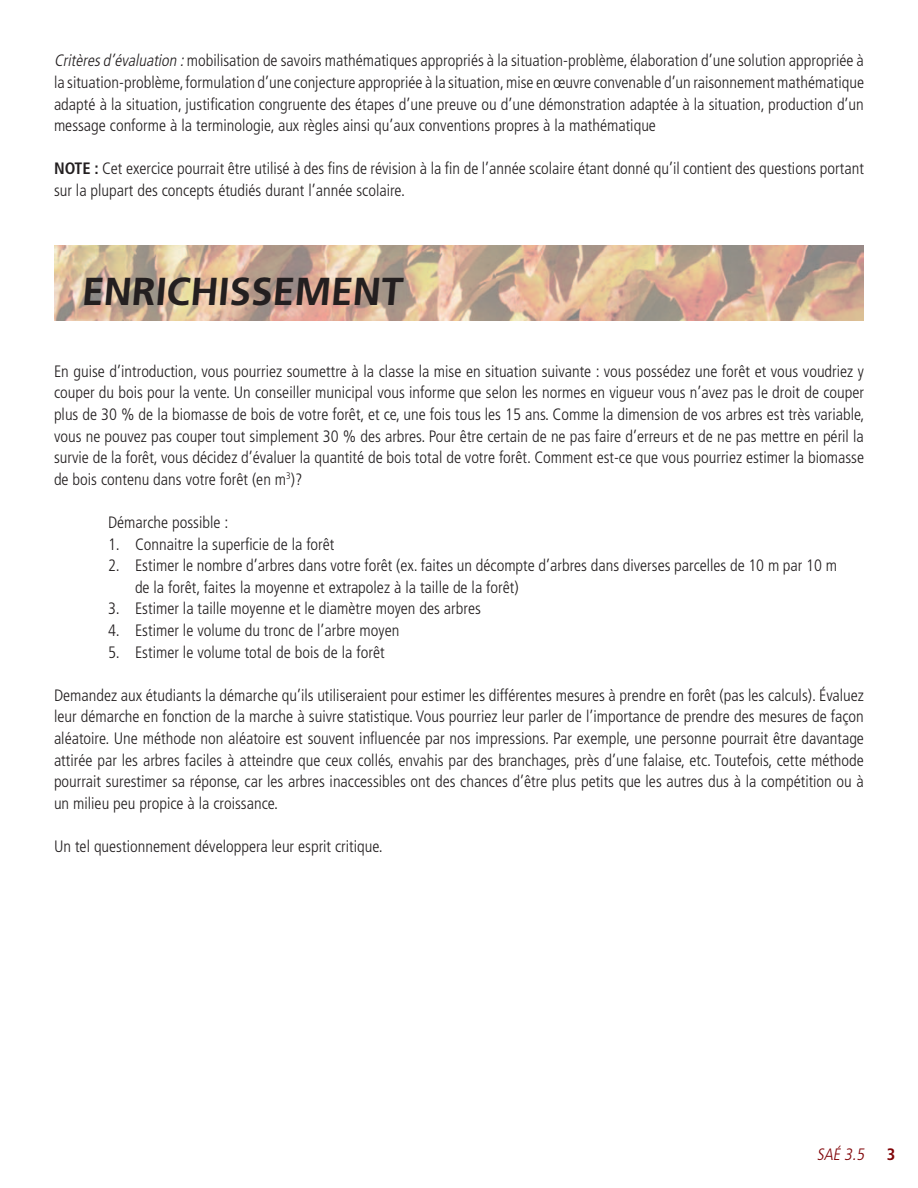
<style>
.page{position:relative;width:918px;height:1188px;background:#fff}
.page>*{position:absolute;margin:0;border:0;box-sizing:border-box;transform-origin:0 0}
.t1{font:700 39px "Frutiger";color:#231f20}
.t2{font:300 condensed 16.5px/21.6px "Frutiger";color:#231f20;text-align:justify}
.t3{font:italic 300 condensed 16.5px "Frutiger";color:#800407}
.t4{font:700 condensed 16.5px "Frutiger";color:#231f20}
.s1{font-style:italic}
.s2{font-weight:700}
.s3{font-weight:700;font-style:normal}
</style>
<div class="page">
<img style="left:54px;top:246px;width:810px;height:75px">
<p class="t2" style="left:54px;top:50px;width:812px"><span class="s1">Critèresd’évaluation:</span>mobilisation de savoirs mathématiques appropriés à la situation-problème, élaboration d’une solution appropriée à la situation-problème, formulation d’une conjecture appropriée à la situation, mise en œuvre convenable d’un raisonnement mathématique adapté à la situation, justification congruente des étapes d’une preuve ou d’une démonstration adaptée à la situation, production d’un message conforme à la terminologie, aux règles ainsi qu’aux conventions propres à la mathématique</p>
<p class="t4" style="left:54px;top:159px;width:9px">NOTE</p>
<p class="t2" style="left:54px;top:158px;width:811px;text-indent:41px"><span class="s2">:</span> Cet exercice pourrait être utilisé à des fins de révision à la fin de l’année scolaire étant donné qu’il contient des questions portant sur la plupart des concepts étudiés durant l’année scolaire.</p>
<h1 class="t1" style="left:81px;top:269px;width:218px">ENRICHISSEME</h1>
<h1 class="t1" style="left:352px;top:269px;width:55px">NT</h1>
<p class="t2" style="left:54px;top:361px;width:812px">En guise d’introduction, vous pourriez soumettre à la classe la mise en situation suivante : vous possédez une forêt et vous voudriez y couper du bois pour la vente. Un conseiller municipal vous informe que selon les normes en vigueur vous n’avez pas le droit de couper plus de 30 % de la biomasse de bois de votre forêt, et ce, une fois tous les 15 ans. Comme la dimension de vos arbres est très variable, vous ne pouvez pas couper tout simplement 30 % des arbres. Pour être certain de ne pas faire d’erreurs et de ne pas mettre en péril la survie de la forêt, vous décidez d’évaluer la quantité de bois total de votre forêt. Comment est-ce que vous pourriez estimer la biomasse de bois contenu dans votre forêt (en m<sup>3</sup>)?</p>
<p class="t2" style="left:108px;top:512px;width:122px">Démarche possible :</p>
<p class="t2" style="left:108px;top:533px;width:228px">1. Connaitre la superficie de la forêt</p>
<p class="t2" style="left:135px;top:555px;width:703px;text-indent:-27px">2. Estimer le nombre d’arbres dans votre forêt (ex. faites un décompte d’arbres dans diverses parcelles de 10 m par 10 m de la forêt, faites la moyenne et extrapolez à la taille de la forêt)</p>
<p class="t2" style="left:108px;top:598px;width:374px">3. Estimer la taille moyenne et le diamètre moyen des arbres</p>
<p class="t2" style="left:108px;top:620px;width:293px">4. Estimer le volume du tronc de l’arbre moyen</p>
<p class="t2" style="left:108px;top:641px;width:278px">5. Estimer le volume total de bois de la forêt</p>
<p class="t2" style="left:54px;top:685px;width:812px">Demandez aux étudiants la démarche qu’ils utiliseraient pour estimer les différentes mesures à prendre en forêt (pas les calculs). Évaluez leur démarche en fonction de la marche à suivre statistique. Vous pourriez leur parler de l’importance de prendre des mesures de façon aléatoire. Une méthode non aléatoire est souvent influencée par nos impressions. Par exemple, une personne pourrait être davantage attirée par les arbres faciles à atteindre que ceux collés, envahis par des branchages, près d’une falaise, etc. Toutefois, cette méthode pourrait surestimer sa réponse, car les arbres inaccessibles ont des chances d’être plus petits que les autres dus à la compétition ou à un milieu peu propice à la croissance.</p>
<p class="t2" style="left:54px;top:836px;width:330px">Un tel questionnement développera leur esprit critique.</p>
<p class="t3" style="left:817px;top:1145px;width:80px">SAÉ 3.5 <span class="s3">3</span></p>
</div>
